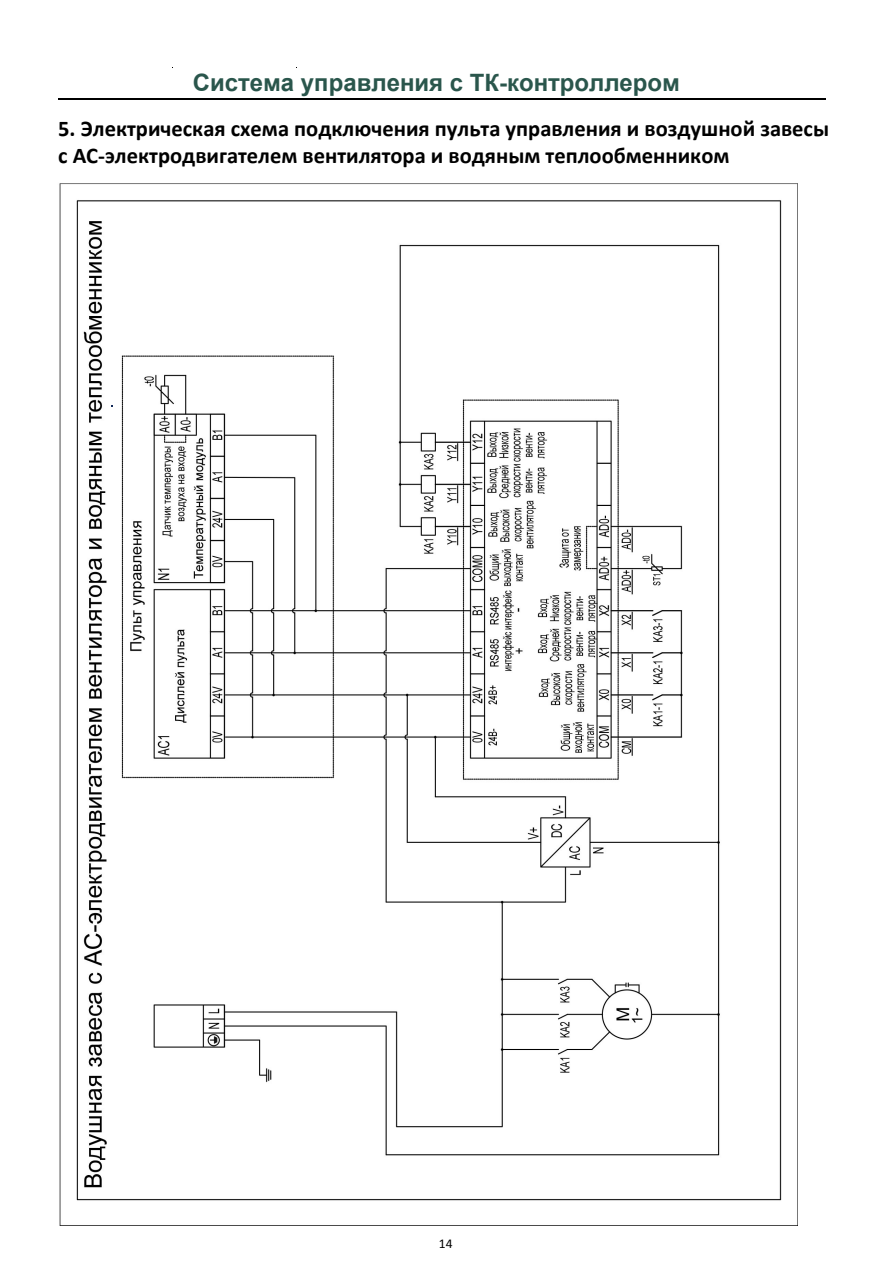
<style>
.page{position:relative;width:894px;height:1263px;background:#fff}
.page>*{position:absolute;margin:0;border:0;box-sizing:border-box;transform-origin:0 0}
.t1{font:700 24px "Arial";color:#2a564c}
.t2{font:700 22.5px/27px "Calibri";color:#000}
.t3{font:13.5px "Calibri";color:#000}
</style>
<div class="page">
<hr style="left:59px;top:98px;width:766px;height:1px;background:#000">
<img style="left:59px;top:183px;width:738px;height:1042px">
<p class="t1" style="left:193px;top:67px;width:488px">Система управления с ТК-контроллером</p>
<p class="t2" style="left:58px;top:115px;width:772px">5. Электрическая схема подключения пульта управления и воздушной завесы с АС-электродвигателем вентилятора и водяным теплообменником</p>
<p class="t3" style="left:439px;top:1235px;width:15px">14</p>
</div>
